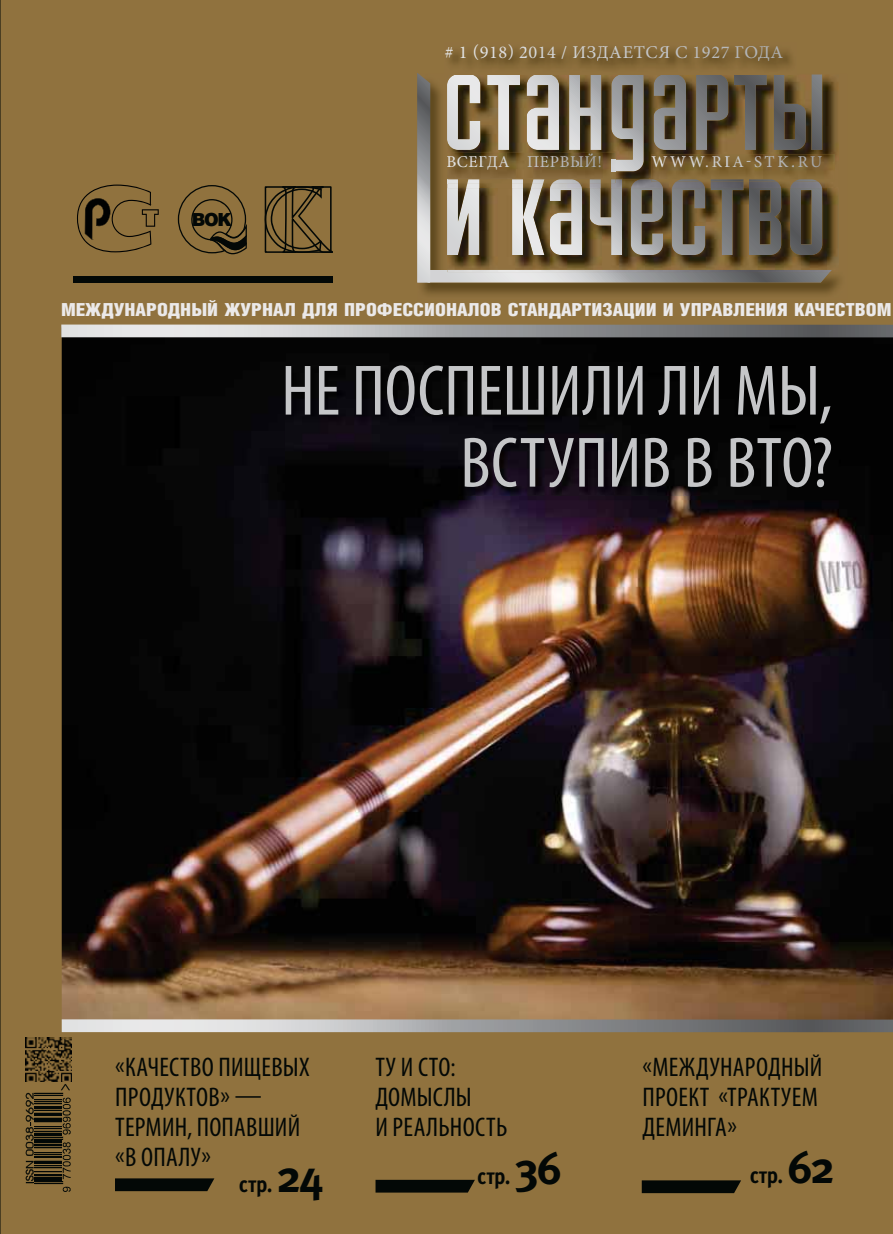
<style>
.page{position:relative;width:893px;height:1234px;background:#fff}
.page>*{position:absolute;margin:0;border:0;box-sizing:border-box;transform-origin:0 0}
.t1{font:condensed 72px/72px "Myriad Pro";color:#c5c6c8;text-align:right}
.t2{font:condensed 27px/30px "Myriad Pro";letter-spacing:.01em;color:#030806}
.t3{font:700 22.5px "Meta Pro";letter-spacing:-.01em;color:#030806;scale:.9 1}
.t4{font:900 18px "Helios Cond";color:#ebe9e9;scale:1.1 1}
.t5{font:18px "Minion Pro";letter-spacing:.03em;color:#e6e7e7}
.t6{font:900 18px "Helios";color:#030806}
.t7{font:16.5px "Minion Pro";letter-spacing:.165em;color:#c6c8ca}
.t8{font:16.5px "Minion Pro";letter-spacing:.035em;color:#d5d7d8}
.s1{color:#e3e4e4}
.s2{color:#e1e2e2}
.s3{color:#e0e1e1}
.s4{color:#dedee0}
.s5{color:#dddddf}
.s6{color:#dbdbdd}
.s7{color:#d8d9db}
.s8{color:#d7d9da}
.s9{color:#d5d7d8}
.s10{color:#d4d6d7}
.s11{color:#d2d3d4}
.s12{color:#d0d2d3}
.s13{color:#cdcfd0}
.s14{color:#cbccce}
.s15{color:#c9cacc}
.s16{color:#c6c8ca}
.s17{color:#c4c6c8}
.s18{color:#c3c4c6}
.s19{color:#c0c1c3}
.s20{color:#bdbec0}
.s21{color:#bbbcbe}
.s22{color:#b9bbbd}
.s23{color:#b8babc}
.s24{color:#b7b9bb}
.s25{color:#b3b5b7}
.s26{color:#b2b4b6}
.s27{color:#b0b2b4}
.s28{color:#aeb0b2}
.s29{color:#e4e5e5}
.s30{color:#e0e1e2}
.s31{color:#dcdcde}
.s32{color:#d9dadb}
.s33{color:#c2c3c5}
.s34{color:#bdbfc1}
.s35{color:#b6b8ba}
.s36{color:#abadb0}
.s37{color:#a7a9ac}
.s38{color:#dfdfe1}
.s39{color:#d6d8d9}
.s40{color:#d4d5d6}
.s41{color:#cacbcd}
.s42{color:#acaeb1}
.s43{font-size:45px}
</style>
<div class="page">
<div style="left:0;top:0;width:893px;height:1233px;background:#90723e"></div>
<img style="left:62px;top:337px;width:831px;height:682px">
<svg style="left:642px;top:1179px;width:99px;height:13px"></svg>
<svg style="left:375px;top:1179px;width:100px;height:13px"></svg>
<svg style="left:115px;top:1178px;width:99px;height:12px"></svg>
<img style="left:285px;top:365px;width:555px;height:131px">
<div style="left:74px;top:277px;width:259px;height:6px;background:#030806"></div>
<svg style="left:178px;top:185px;width:69px;height:69px;background:#796034"></svg>
<svg style="left:265px;top:186px;width:68px;height:67px;background:#6a562f"></svg>
<img style="left:26px;top:1037px;width:45px;height:44px">
<svg style="left:26px;top:1083px;width:45px;height:108px;background:#544526"></svg>
<svg style="left:77px;top:184px;width:82px;height:68px;background:#785f33"></svg>
<svg style="left:61px;top:324px;width:832px;height:13px;background:#a2a1a1"></svg>
<img style="left:417px;top:74px;width:430px;height:225px">
<img style="left:830px;top:188px;width:9px;height:84px">
<img style="left:830px;top:74px;width:9px;height:105px">
<img style="left:830px;top:179px;width:9px;height:9px">
<img style="left:445px;top:43px;width:351px;height:30px">
<img style="left:830px;top:154px;width:5px;height:25px">
<svg style="left:417px;top:73px;width:413px;height:209px;background:#7f735e"></svg>
<svg style="left:62px;top:1019px;width:831px;height:12px;background:#a2a2a2"></svg>
<p class="t5" style="left:445px;top:41px;width:340px"># <span class="s1">1</span> <span class="s2">(</span><span class="s3">9</span><span class="s4">1</span><span class="s5">8</span><span class="s6">)</span> <span class="s7">2</span><span class="s8">0</span><span class="s9">1</span><span class="s10">4</span> <span class="s11">/</span> <span class="s12">И</span><span class="s13">З</span><span class="s14">Д</span><span class="s15">А</span><span class="s16">Е</span><span class="s17">Т</span><span class="s18">С</span><span class="s19">Я</span> <span class="s20">С</span> <span class="s21">1</span><span class="s22">9</span><span class="s23">2</span><span class="s24">7</span> <span class="s25">Г</span><span class="s26">О</span><span class="s27">Д</span><span class="s28">А</span></p>
<p class="t6" style="left:192px;top:208px;width:42px">ВОК</p>
<p class="t8" style="left:446px;top:152px;width:157px"><span class="s29">В</span><span class="s30">С</span><span class="s31">Е</span><span class="s32">Г</span>ДА <span class="s33">П</span><span class="s34">Е</span><span class="s21">Р</span><span class="s35">В</span><span class="s26">Ы</span><span class="s36">Й</span><span class="s37">!</span></p>
<p class="t7" style="left:651px;top:152px;width:172px"><span class="s29">W</span><span class="s38">W</span><span class="s39">W</span><span class="s40">.</span><span class="s13">R</span><span class="s41">I</span>A-<span class="s34">S</span><span class="s21">T</span><span class="s35">K</span><span class="s26">.</span><span class="s42">R</span><span class="s37">U</span></p>
<p class="t4" style="left:61px;top:303px;width:756px">МЕЖДУНАРОДНЫЙ ЖУРНАЛ ДЛЯ ПРОФЕССИОНАЛОВ СТАНДАРТИЗАЦИИ И УПРАВЛЕНИЯ КАЧЕСТВОМ</p>
<h1 class="t1" style="left:281px;top:353px;width:553px">НЕ ПОСПЕШИЛИ ЛИ МЫ,<br>ВСТУПИВ В ВТО?</h1>
<p class="t2" style="left:115px;top:1050px;width:196px">«КАЧЕСТВО ПИЩЕВЫХ<br>ПРОДУКТОВ» —<br>ТЕРМИН, ПОПАВШИЙ «В ОПАЛУ»</p>
<p class="t2" style="left:375px;top:1050px;width:134px">ТУ И СТО:<br>ДОМЫСЛЫ<br>И РЕАЛЬНОСТЬ</p>
<p class="t3" style="left:239px;top:1170px;width:96px">стр. <span class="s43">24</span></p>
<p class="t3" style="left:477px;top:1163px;width:96px">стр. <span class="s43">36</span></p>
<p class="t2" style="left:642px;top:1050px;width:181px">«МЕЖДУНАРОДНЫЙ<br>ПРОЕКТ «ТРАКТУЕМ<br>ДЕМИНГА»</p>
<p class="t3" style="left:750px;top:1162px;width:97px">стр. <span class="s43">62</span></p>
</div>
